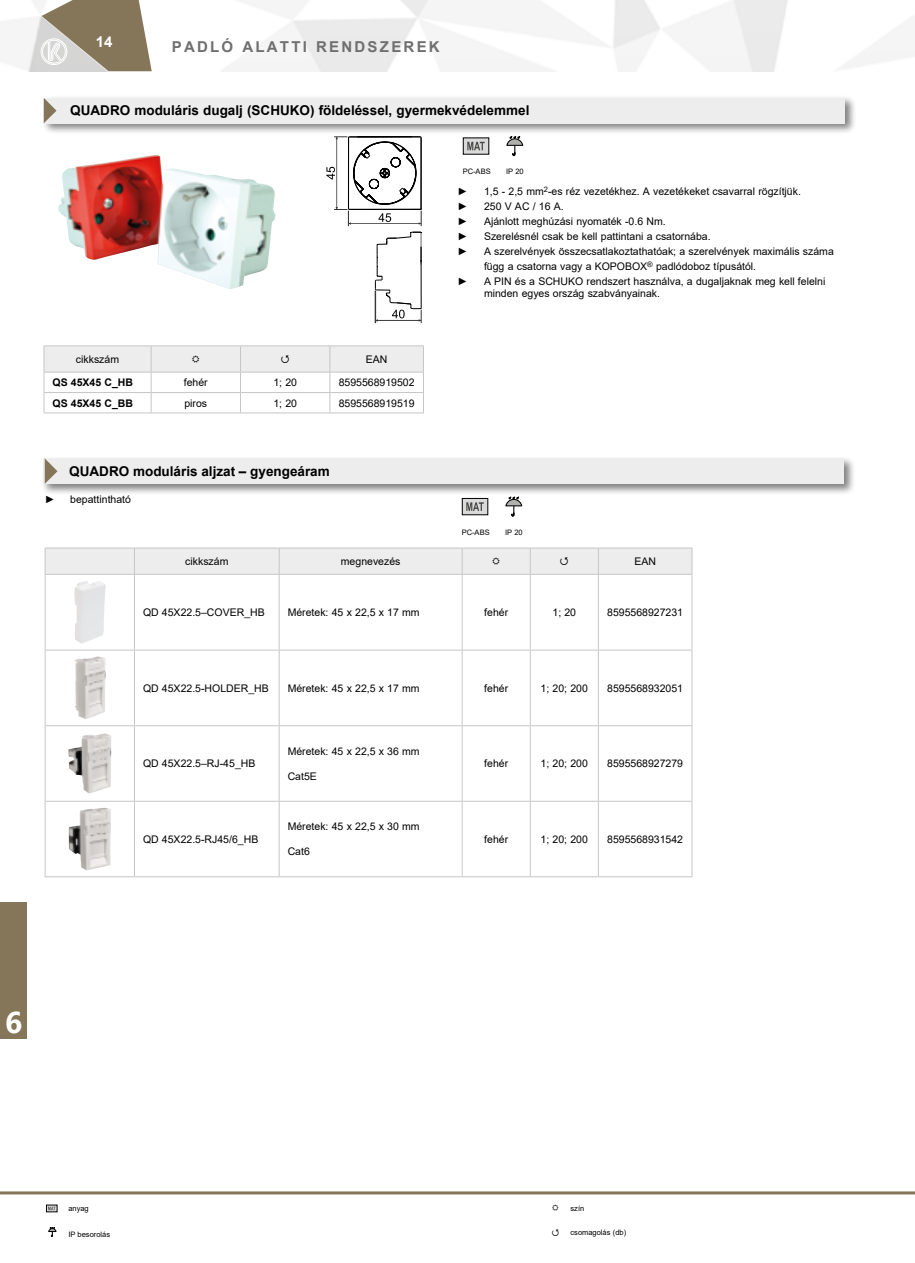
<style>
.page{position:relative;width:915px;height:1263px;background:#fff}
.page>*{position:absolute;margin:0;border:0;box-sizing:border-box;transform-origin:0 0}
.t1{font:700 30px "Segoe UI";color:#fff}
.t2{font:700 15px "Arial";letter-spacing:.15em;color:#706f6f}
.t3{font:700 15px "Arial";color:#fff}
.t4{font:700 13.5px "Arial";color:#000}
.t5{font:10.5px/15px "Arial";color:#000}
.t6{font:700 10.5px "Arial";color:#000}
.t7{font:7.5px "Arial";color:#000}
</style>
<div class="page">
<svg style="left:0;top:0;width:915px;height:72px"></svg>
<div style="left:0;top:902px;width:27px;height:137px;background:#857659"></div>
<hr style="left:0;top:1191px;width:914px;height:3px;background:#857659">
<div style="left:43px;top:96px;width:813px;height:39px;background:#000;opacity:.5"></div>
<div style="left:45px;top:98px;width:799px;height:25px;background:#ededed"></div>
<svg style="left:463px;top:138px;width:26px;height:16px"></svg>
<svg style="left:467px;top:142px;width:17px;height:8px"></svg>
<svg style="left:326px;top:136px;width:96px;height:90px"></svg>
<svg style="left:375px;top:232px;width:47px;height:91px"></svg>
<svg style="left:506px;top:136px;width:17px;height:20px"></svg>
<div style="left:42px;top:456px;width:813px;height:39px;background:#000;opacity:.5"></div>
<div style="left:44px;top:458px;width:799px;height:26px;background:#ededed"></div>
<div style="left:462px;top:498px;width:26px;height:17px;background:#dadada;border:1px solid #000"></div>
<svg style="left:466px;top:502px;width:17px;height:9px"></svg>
<svg style="left:505px;top:497px;width:17px;height:19px"></svg>
<svg style="left:44px;top:98px;width:12px;height:25px"></svg>
<svg style="left:45px;top:459px;width:12px;height:25px"></svg>
<hr style="left:44px;top:345px;width:107px;height:1px;background:#c6c6c6">
<hr style="left:151px;top:345px;width:89px;height:1px;background:#c6c6c6">
<hr style="left:240px;top:345px;width:90px;height:1px;background:#c6c6c6">
<hr style="left:330px;top:345px;width:94px;height:1px;background:#c6c6c6">
<hr style="left:44px;top:413px;width:107px;height:1px;background:#c6c6c6">
<hr style="left:151px;top:413px;width:89px;height:1px;background:#c6c6c6">
<hr style="left:240px;top:413px;width:90px;height:1px;background:#c6c6c6">
<hr style="left:330px;top:413px;width:94px;height:1px;background:#c6c6c6">
<img style="left:58px;top:155px;width:217px;height:134px">
<hr style="left:45px;top:574px;width:89px;height:1px;background:#c6c6c6">
<hr style="left:45px;top:650px;width:89px;height:1px;background:#c6c6c6">
<hr style="left:45px;top:725px;width:89px;height:1px;background:#c6c6c6">
<hr style="left:45px;top:801px;width:89px;height:1px;background:#c6c6c6">
<hr style="left:45px;top:876px;width:89px;height:1px;background:#c6c6c6">
<hr style="left:134px;top:574px;width:145px;height:1px;background:#c6c6c6">
<hr style="left:134px;top:575px;width:1px;height:75px;background:#c6c6c6">
<hr style="left:462px;top:574px;width:68px;height:1px;background:#c6c6c6">
<hr style="left:529px;top:575px;width:1px;height:75px;background:#c6c6c6">
<hr style="left:598px;top:574px;width:94px;height:1px;background:#c6c6c6">
<hr style="left:597px;top:575px;width:1px;height:75px;background:#c6c6c6">
<hr style="left:134px;top:650px;width:145px;height:1px;background:#c6c6c6">
<hr style="left:134px;top:650px;width:1px;height:75px;background:#c6c6c6">
<hr style="left:279px;top:650px;width:183px;height:1px;background:#c6c6c6">
<hr style="left:462px;top:650px;width:68px;height:1px;background:#c6c6c6">
<hr style="left:530px;top:650px;width:68px;height:1px;background:#c6c6c6">
<hr style="left:529px;top:650px;width:1px;height:75px;background:#c6c6c6">
<hr style="left:598px;top:650px;width:94px;height:1px;background:#c6c6c6">
<hr style="left:597px;top:650px;width:1px;height:75px;background:#c6c6c6">
<hr style="left:134px;top:725px;width:145px;height:1px;background:#c6c6c6">
<hr style="left:134px;top:726px;width:1px;height:75px;background:#c6c6c6">
<hr style="left:279px;top:725px;width:183px;height:1px;background:#c6c6c6">
<hr style="left:462px;top:725px;width:68px;height:1px;background:#c6c6c6">
<hr style="left:530px;top:725px;width:68px;height:1px;background:#c6c6c6">
<hr style="left:529px;top:726px;width:1px;height:75px;background:#c6c6c6">
<hr style="left:598px;top:725px;width:94px;height:1px;background:#c6c6c6">
<hr style="left:597px;top:726px;width:1px;height:75px;background:#c6c6c6">
<hr style="left:134px;top:801px;width:145px;height:1px;background:#c6c6c6">
<hr style="left:134px;top:802px;width:1px;height:74px;background:#c6c6c6">
<hr style="left:134px;top:876px;width:145px;height:1px;background:#c6c6c6">
<hr style="left:279px;top:801px;width:183px;height:1px;background:#c6c6c6">
<hr style="left:279px;top:876px;width:183px;height:1px;background:#c6c6c6">
<hr style="left:462px;top:801px;width:68px;height:1px;background:#c6c6c6">
<hr style="left:462px;top:876px;width:68px;height:1px;background:#c6c6c6">
<hr style="left:530px;top:801px;width:68px;height:1px;background:#c6c6c6">
<hr style="left:529px;top:802px;width:1px;height:74px;background:#c6c6c6">
<hr style="left:530px;top:876px;width:68px;height:1px;background:#c6c6c6">
<hr style="left:598px;top:801px;width:94px;height:1px;background:#c6c6c6">
<hr style="left:597px;top:802px;width:1px;height:74px;background:#c6c6c6">
<hr style="left:598px;top:876px;width:94px;height:1px;background:#c6c6c6">
<hr style="left:45px;top:575px;width:1px;height:75px;background:#c6c6c6">
<hr style="left:691px;top:575px;width:1px;height:75px;background:#c6c6c6">
<hr style="left:45px;top:650px;width:1px;height:75px;background:#c6c6c6">
<hr style="left:691px;top:650px;width:1px;height:75px;background:#c6c6c6">
<hr style="left:45px;top:726px;width:1px;height:75px;background:#c6c6c6">
<hr style="left:691px;top:726px;width:1px;height:75px;background:#c6c6c6">
<hr style="left:45px;top:802px;width:1px;height:74px;background:#c6c6c6">
<hr style="left:691px;top:802px;width:1px;height:74px;background:#c6c6c6">
<hr style="left:530px;top:574px;width:68px;height:1px;background:#c6c6c6">
<hr style="left:279px;top:574px;width:183px;height:1px;background:#c6c6c6">
<hr style="left:279px;top:575px;width:1px;height:75px;background:#c6c6c6">
<hr style="left:461px;top:575px;width:1px;height:75px;background:#c6c6c6">
<hr style="left:279px;top:650px;width:1px;height:75px;background:#c6c6c6">
<hr style="left:461px;top:650px;width:1px;height:75px;background:#c6c6c6">
<hr style="left:279px;top:726px;width:1px;height:75px;background:#c6c6c6">
<hr style="left:461px;top:726px;width:1px;height:75px;background:#c6c6c6">
<hr style="left:279px;top:802px;width:1px;height:74px;background:#c6c6c6">
<hr style="left:461px;top:802px;width:1px;height:74px;background:#c6c6c6">
<img style="left:74px;top:581px;width:32px;height:63px">
<img style="left:74px;top:656px;width:24px;height:6px">
<img style="left:70px;top:733px;width:35px;height:16px">
<img style="left:69px;top:808px;width:36px;height:43px">
<svg style="left:44px;top:346px;width:380px;height:67px"></svg>
<svg style="left:46px;top:1204px;width:12px;height:33px"></svg>
<div style="left:45px;top:548px;width:647px;height:26px;background:#ededed"></div>
<h2 class="t3" style="left:96px;top:31px;width:18px">14</h2>
<h2 class="t2" style="left:172px;top:36px;width:269px">PADLÓ ALATTI RENDSZEREK</h2>
<p class="t4" style="left:70px;top:101px;width:460px">QUADRO moduláris dugalj (SCHUKO) földeléssel, gyermekvédelemmel</p>
<p class="t7" style="left:462px;top:166px;width:29px">PC-ABS</p>
<p class="t7" style="left:506px;top:166px;width:19px">IP 20</p>
<p class="t5" style="left:76px;top:352px;width:45px">cikkszám</p>
<p class="t5" style="left:366px;top:352px;width:23px">EAN</p>
<p class="t6" style="left:52px;top:375px;width:82px">QS 45X45 C_HB</p>
<p class="t5" style="left:184px;top:375px;width:25px">fehér</p>
<p class="t5" style="left:273px;top:375px;width:25px">1; 20</p>
<p class="t5" style="left:338px;top:375px;width:77px">8595568919502</p>
<p class="t6" style="left:52px;top:395px;width:82px">QS 45X45 C_BB</p>
<p class="t5" style="left:184px;top:395px;width:24px">piros</p>
<p class="t5" style="left:273px;top:395px;width:25px">1; 20</p>
<p class="t5" style="left:338px;top:395px;width:77px">8595568919519</p>
<p class="t4" style="left:69px;top:462px;width:262px">QUADRO moduláris aljzat – gyengeáram</p>
<p class="t5" style="left:45px;top:492px;width:12px">►</p>
<p class="t5" style="left:70px;top:492px;width:62px">bepattintható</p>
<p class="t5" style="left:457px;top:184px;width:12px">►</p>
<p class="t5" style="left:484px;top:184px;width:318px">1,5 - 2,5 mm<sup>2</sup>-es réz vezetékhez. A vezetékeket csavarral rögzítjük.</p>
<p class="t5" style="left:457px;top:199px;width:12px">►</p>
<p class="t5" style="left:484px;top:199px;width:81px">250 V AC / 16 A.</p>
<p class="t5" style="left:457px;top:214px;width:12px">►</p>
<p class="t5" style="left:484px;top:214px;width:183px">Ajánlott meghúzási nyomaték -0.6 Nm.</p>
<p class="t5" style="left:457px;top:229px;width:12px">►</p>
<p class="t5" style="left:484px;top:229px;width:228px">Szerelésnél csak be kell pattintani a csatornába.</p>
<p class="t5" style="left:457px;top:244px;width:12px">►</p>
<p class="t5" style="left:484px;top:244px;width:351px">A szerelvények összecsatlakoztathatóak; a szerelvények maximális száma függ a csatorna vagy a KOPOBOX<sup>®</sup> padlódoboz típusától.</p>
<p class="t5" style="left:457px;top:274px;width:12px">►</p>
<p class="t5" style="left:484px;top:275px;width:343px;line-height:12.6px">A PIN és a SCHUKO rendszert használva, a dugaljaknak meg kell felelni minden egyes ország szabványainak.</p>
<p class="t7" style="left:461px;top:527px;width:29px">PC-ABS</p>
<p class="t7" style="left:505px;top:527px;width:19px">IP 20</p>
<p class="t5" style="left:185px;top:554px;width:45px">cikkszám</p>
<p class="t5" style="left:341px;top:554px;width:61px">megnevezés</p>
<p class="t5" style="left:634px;top:554px;width:23px">EAN</p>
<p class="t5" style="left:143px;top:605px;width:123px">QD 45X22.5–COVER_HB</p>
<p class="t5" style="left:287px;top:605px;width:133px">Méretek: 45 x 22,5 x 17 mm</p>
<p class="t5" style="left:484px;top:605px;width:25px">fehér</p>
<p class="t5" style="left:552px;top:605px;width:25px">1; 20</p>
<p class="t5" style="left:607px;top:605px;width:77px">8595568927231</p>
<p class="t5" style="left:143px;top:680px;width:127px">QD 45X22.5-HOLDER_HB</p>
<p class="t5" style="left:287px;top:680px;width:133px">Méretek: 45 x 22,5 x 17 mm</p>
<p class="t5" style="left:484px;top:680px;width:25px">fehér</p>
<p class="t5" style="left:540px;top:680px;width:49px">1; 20; 200</p>
<p class="t5" style="left:607px;top:680px;width:77px">8595568932051</p>
<p class="t5" style="left:143px;top:756px;width:114px">QD 45X22.5–RJ-45_HB</p>
<p class="t5" style="left:143px;top:831px;width:117px">QD 45X22.5-RJ45/6_HB</p>
<p class="t5" style="left:287px;top:743px;width:133px">Méretek: 45 x 22,5 x 36 mm</p>
<p class="t5" style="left:287px;top:769px;width:31px">Cat5E</p>
<p class="t5" style="left:287px;top:819px;width:133px">Méretek: 45 x 22,5 x 30 mm</p>
<p class="t5" style="left:287px;top:844px;width:24px">Cat6</p>
<p class="t5" style="left:484px;top:756px;width:25px">fehér</p>
<p class="t5" style="left:540px;top:756px;width:49px">1; 20; 200</p>
<p class="t5" style="left:607px;top:756px;width:77px">8595568927279</p>
<p class="t5" style="left:484px;top:831px;width:25px">fehér</p>
<p class="t5" style="left:540px;top:831px;width:49px">1; 20; 200</p>
<p class="t5" style="left:607px;top:831px;width:77px">8595568931542</p>
<h1 class="t1" style="left:5px;top:994px;width:19px">6</h1>
<p class="t7" style="left:68px;top:1203px;width:22px">anyag</p>
<p class="t7" style="left:570px;top:1203px;width:15px">szín</p>
<p class="t7" style="left:68px;top:1229px;width:43px">IP besorolás</p>
<p class="t7" style="left:570px;top:1227px;width:57px">csomagolás (db)</p>
</div>
